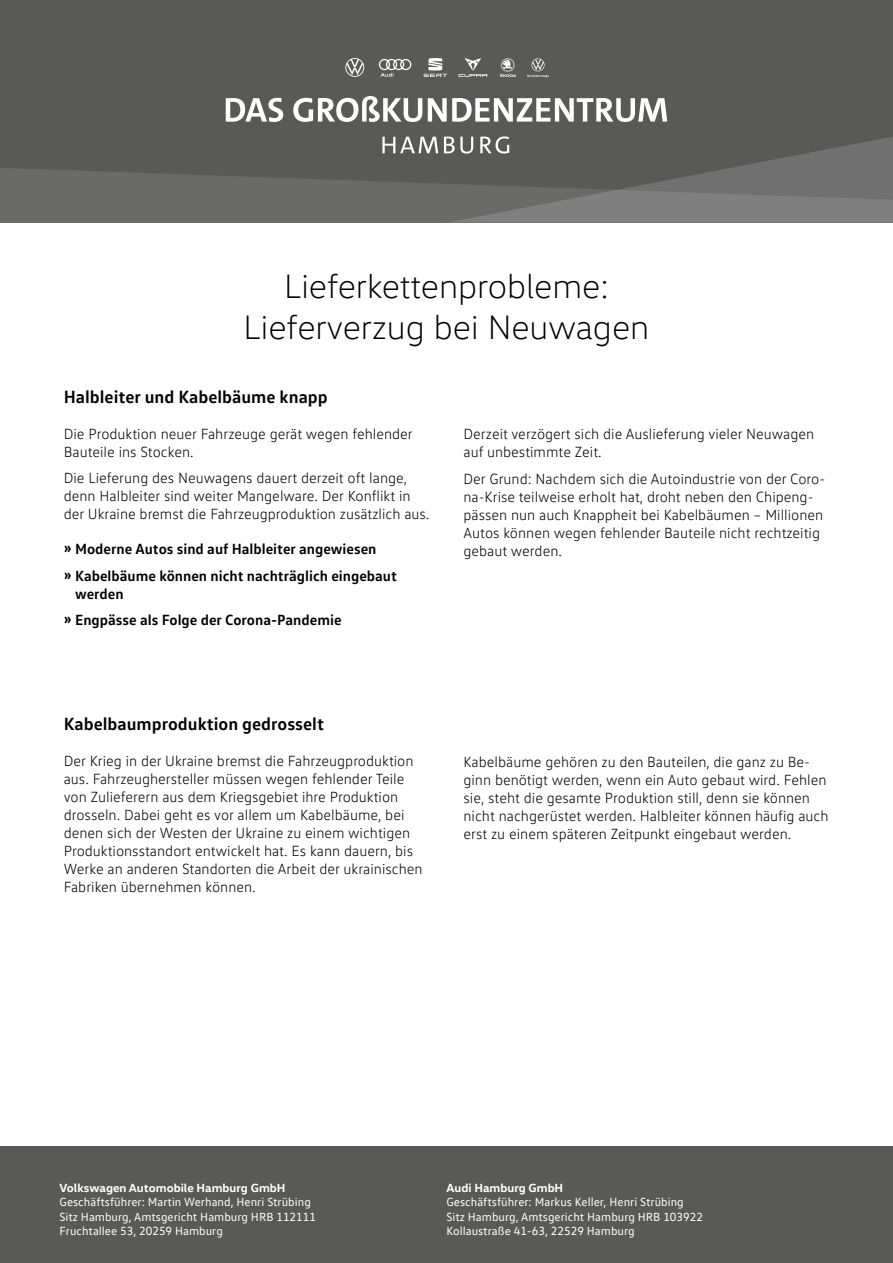
<style>
.page{position:relative;width:893px;height:1263px;background:#fff}
.page>*{position:absolute;margin:0;border:0;box-sizing:border-box;transform-origin:0 0}
.t1{font:300 34.5px/41.4px "VW Head";color:#000;text-align:center}
.t2{font:700 18px "VW Text";color:#000}
.t3{font:300 15px/18px "VW Text";color:#000}
.t4{font:700 15px/26.5px "VW Text";color:#000}
.t5{font:12px/14.4px "VW Text";color:#fff}
.t6{font:700 12px "VW Head";color:#fff}
</style>
<div class="page">
<div style="left:0;top:1146px;width:893px;height:117px;background:#595958"></div>
<div style="left:0;top:0;width:893px;height:223px;background:#595958"></div>
<svg style="left:0;top:168px;width:444px;height:55px;fill:#6a6a69"></svg>
<svg style="left:226px;top:98px;width:57px;height:24px"></svg>
<svg style="left:293px;top:96px;width:129px;height:26px"></svg>
<svg style="left:428px;top:98px;width:239px;height:24px"></svg>
<svg style="left:382px;top:137px;width:56px;height:16px"></svg>
<svg style="left:444px;top:136px;width:449px;height:87px"></svg>
<svg style="left:345px;top:58px;width:19px;height:19px"></svg>
<svg style="left:423px;top:58px;width:24px;height:19px"></svg>
<svg style="left:527px;top:58px;width:22px;height:20px"></svg>
<svg style="left:500px;top:58px;width:16px;height:19px"></svg>
<svg style="left:379px;top:59px;width:32px;height:18px"></svg>
<svg style="left:459px;top:58px;width:28px;height:19px"></svg>
<h1 class="t1" style="left:244px;top:265px;width:407px">Lieferkettenprobleme:<br>Lieferverzug bei Neuwagen</h1>
<p class="t2" style="left:64px;top:385px;width:266px">Halbleiter und Kabelbäume knapp</p>
<p class="t3" style="left:64px;top:424px;width:351px">Die Produktion neuer Fahrzeuge gerät wegen fehlender<br>Bauteile ins Stocken.</p>
<p class="t3" style="left:64px;top:469px;width:367px">Die Lieferung des Neuwagens dauert derzeit oft lange, denn Halbleiter sind weiter Mangelware. Der Konflikt in der Ukraine bremst die Fahrzeugproduktion zusätzlich aus.</p>
<p class="t4" style="left:64px;top:535px;width:335px">» Moderne Autos sind auf Halbleiter angewiesen<br>» Kabelbäume können nicht nachträglich eingebaut</p>
<p class="t4" style="left:64px;top:580px;width:279px;text-indent:11px">werden<br>» Engpässe als Folge der Corona-Pandemie</p>
<p class="t3" style="left:463px;top:425px;width:352px">Derzeit verzögert sich die Auslieferung vieler Neuwagen auf unbestimmte Zeit.</p>
<p class="t3" style="left:463px;top:470px;width:363px">Der Grund: Nachdem sich die Autoindustrie von der Coro&shy;na-Krise teilweise erholt hat, droht neben den Chipeng&shy;pässen nun auch Knappheit bei Kabelbäumen – Millionen Autos können wegen fehlender Bauteile nicht rechtzeitig gebaut werden.</p>
<p class="t2" style="left:64px;top:712px;width:262px">Kabelbaumproduktion gedrosselt</p>
<p class="t3" style="left:64px;top:752px;width:360px">Der Krieg in der Ukraine bremst die Fahrzeugproduktion aus. Fahrzeughersteller müssen wegen fehlender Teile von Zulieferern aus dem Kriegsgebiet ihre Produktion drosseln. Dabei geht es vor allem um Kabelbäume, bei denen sich der Westen der Ukraine zu einem wichtigen Produktionsstandort entwickelt hat. Es kann dauern, bis Werke an anderen Standorten die Arbeit der ukrainischen Fabriken übernehmen können.</p>
<p class="t3" style="left:463px;top:752px;width:367px">Kabelbäume gehören zu den Bauteilen, die ganz zu Be&shy;ginn benötigt werden, wenn ein Auto gebaut wird. Fehlen sie, steht die gesamte Produktion still, denn sie können nicht nachgerüstet werden. Halbleiter können häufig auch erst zu einem späteren Zeitpunkt eingebaut werden.</p>
<p class="t6" style="left:60px;top:1180px;width:227px">Volkswagen Automobile Hamburg GmbH</p>
<p class="t5" style="left:60px;top:1194px;width:258px">Geschäftsführer: Martin Werhand, Henri Strübing<br>Sitz Hamburg, Amtsgericht Hamburg HRB 112111<br>Fruchtallee 53, 20259 Hamburg</p>
<p class="t6" style="left:446px;top:1180px;width:118px">Audi Hamburg GmbH</p>
<p class="t5" style="left:446px;top:1194px;width:258px">Geschäftsführer: Markus Keller, Henri Strübing<br>Sitz Hamburg, Amtsgericht Hamburg HRB 103922<br>Kollaustraße 41-63, 22529 Hamburg</p>
</div>
